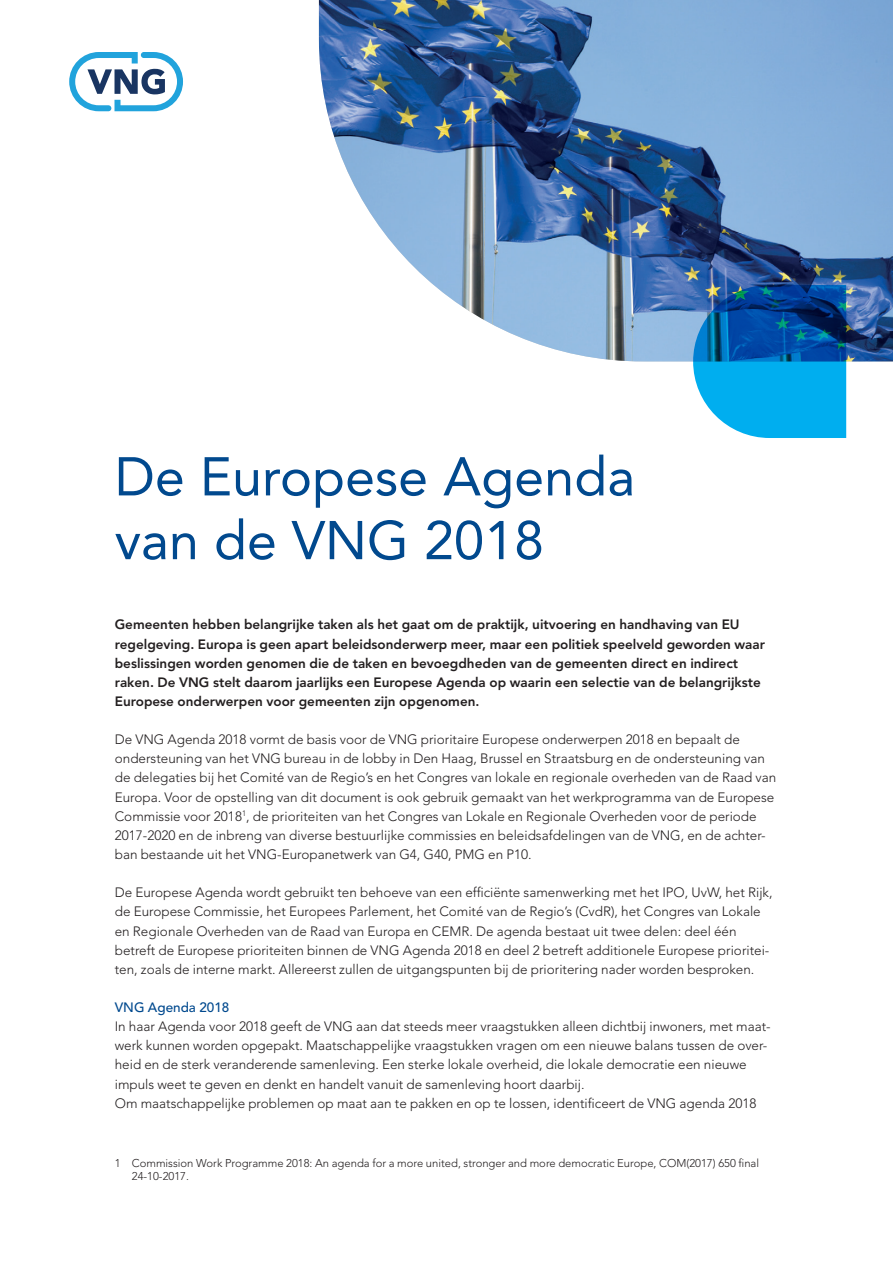
<style>
.page{position:relative;width:893px;height:1263px;background:#fff}
.page>*{position:absolute;margin:0;border:0;box-sizing:border-box;transform-origin:0 0}
.t1{font:54px/63.8px "Avenir LT Std";color:#01498e}
.t2{font:300 13.5px/19.2px "Avenir LT Std";color:#231f20}
.t3{font:800 13.5px/19.2px "Avenir LT Std";color:#231f20}
.t4{font:500 13.5px "Avenir LT Std";color:#01498e}
.t5{font:300 11.25px/13.5px "Avenir LT Std";color:#231f20}
</style>
<div class="page">
<svg style="left:69px;top:52px;width:114px;height:59px"></svg>
<img style="left:319px;top:0;width:574px;height:361px">
<svg style="left:693px;top:285px;width:153px;height:153px;background:#1283c5"></svg>
<h1 class="t1" style="left:115px;top:445px;width:522px">De Europese Agenda van de VNG 2018</h1>
<p class="t3" style="left:115px;top:615px;width:652px">Gemeenten hebben belangrijke taken als het gaat om de praktijk, uitvoering en handhaving van EU regelgeving. Europa is geen apart beleidsonderwerp meer, maar een politiek speelveld geworden waar beslissingen worden genomen die de taken en bevoegdheden van de gemeenten direct en indirect raken. De VNG stelt daarom jaarlijks een Europese Agenda op waarin een selectie van de belangrijkste Europese onderwerpen voor gemeenten zijn opgenomen.</p>
<p class="t2" style="left:115px;top:730px;width:663px">De VNG Agenda 2018 vormt de basis voor de VNG prioritaire Europese onderwerpen 2018 en bepaalt de ondersteuning van het VNG bureau in de lobby in Den Haag, Brussel en Straatsburg en de ondersteuning van de delegaties bij het Comité van de Regio’s en het Congres van lokale en regionale overheden van de Raad van Europa. Voor de opstelling van dit document is ook gebruik gemaakt van het werkprogramma van de Europese Commissie voor 2018<sup>1</sup>, de prioriteiten van het Congres van Lokale en Regionale Overheden voor de periode 2017-2020 en de inbreng van diverse bestuurlijke commissies en beleidsafdelingen van de VNG, en de achter&shy;ban bestaande uit het VNG-Europanetwerk van G4, G40, PMG en P10.</p>
<p class="t2" style="left:115px;top:883px;width:659px">De Europese Agenda wordt gebruikt ten behoeve van een efficiënte samenwerking met het IPO, UvW, het Rijk, de Europese Commissie, het Europees Parlement, het Comité van de Regio’s (CvdR), het Congres van Lokale en Regionale Overheden van de Raad van Europa en CEMR. De agenda bestaat uit twee delen: deel één betreft de Europese prioriteiten binnen de VNG Agenda 2018 en deel 2 betreft additionele Europese prioritei&shy;ten, zoals de interne markt. Allereerst zullen de uitgangspunten bij de prioritering nader worden besproken.</p>
<p class="t4" style="left:115px;top:999px;width:116px">VNG Agenda 2018</p>
<p class="t2" style="left:115px;top:1017px;width:657px">In haar Agenda voor 2018 geeft de VNG aan dat steeds meer vraagstukken alleen dichtbij inwoners, met maat&shy;werk kunnen worden opgepakt. Maatschappelijke vraagstukken vragen om een nieuwe balans tussen de over&shy;heid en de sterk veranderende samenleving. Een sterke lokale overheid, die lokale democratie een nieuwe impuls weet te geven en denkt en handelt vanuit de samenleving hoort daarbij.<br>Om maatschappelijke problemen op maat aan te pakken en op te lossen, identificeert de VNG agenda 2018</p>
<p class="t5" style="left:132px;top:1156px;width:629px;text-indent:-17px">1 Commission Work Programme 2018: An agenda for a more united, stronger and more democratic Europe, COM(2017) 650 final<br>24-10-2017.</p>
</div>
